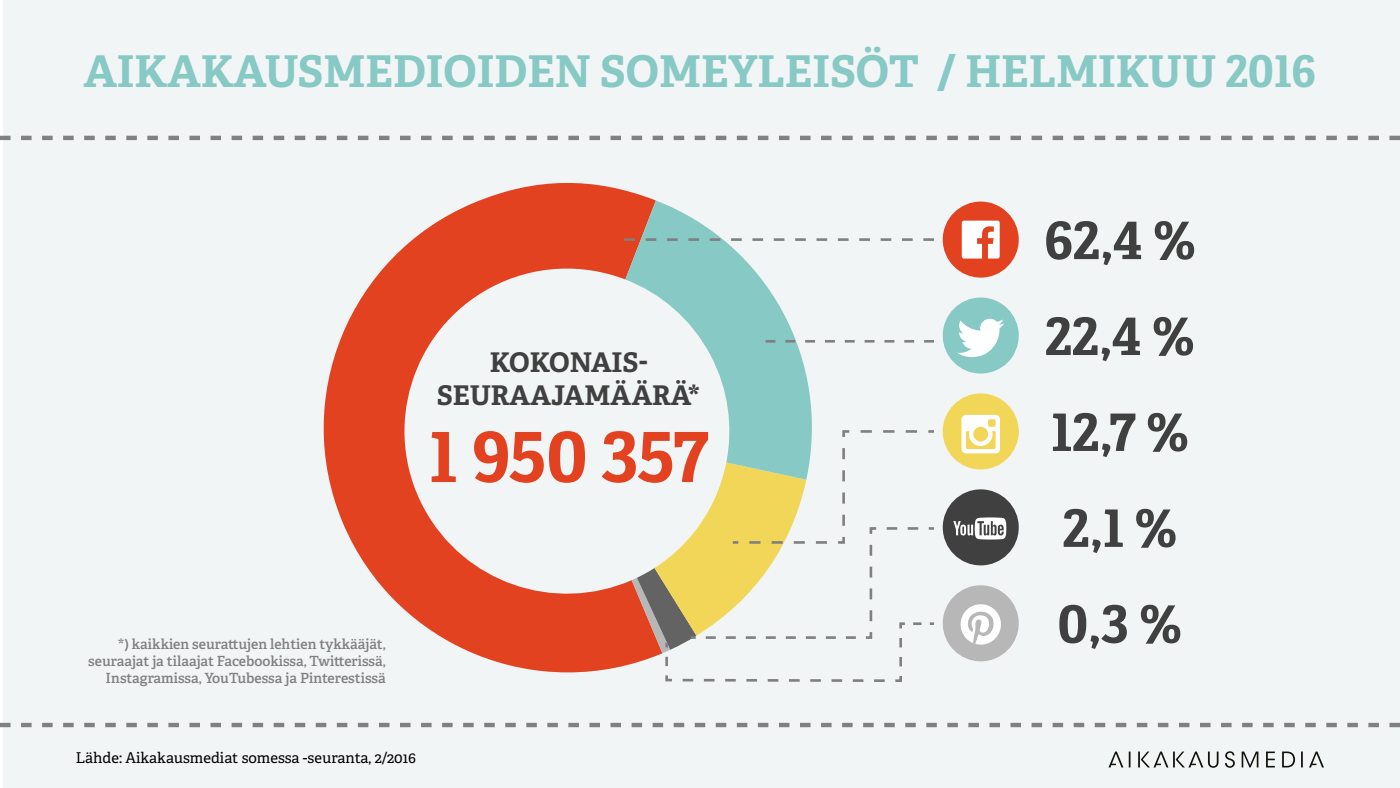
<style>
.page{position:relative;width:1400px;height:788px;background:#fff}
.page>*{position:absolute;margin:0;border:0;box-sizing:border-box;transform-origin:0 0}
.t1{font:700 69.12px "Adelle";letter-spacing:-.02em;color:#e34221}
.t2{font:700 51.62px/95.9px "Adelle";color:#404040;text-align:center}
.t3{font:700 43.75px "Adelle";color:#87c9c4}
.t4{font:700 27.12px "Adelle";color:#404040}
.t5{font:14.88px "Adelle";color:#000}
.t6{font:600 14px/16.8px "Adelle";color:#808080;text-align:right}
</style>
<div class="page">
<div style="left:3px;top:0;width:1397px;height:788px;background:#f2f5f5"></div>
<svg style="left:1129px;top:751px;width:2px;height:16px"></svg>
<svg style="left:1108px;top:751px;width:15px;height:16px"></svg>
<svg style="left:1309px;top:751px;width:15px;height:16px"></svg>
<svg style="left:1138px;top:751px;width:81px;height:16px"></svg>
<svg style="left:1225px;top:751px;width:10px;height:16px"></svg>
<svg style="left:1242px;top:751px;width:16px;height:16px"></svg>
<svg style="left:1266px;top:751px;width:9px;height:16px"></svg>
<svg style="left:1282px;top:751px;width:13px;height:16px"></svg>
<svg style="left:1301px;top:751px;width:2px;height:16px"></svg>
<svg style="left:323px;top:182px;width:332px;height:491px"></svg>
<svg style="left:625px;top:200px;width:207px;height:279px"></svg>
<svg style="left:0;top:136px;width:1400px;height:4px"></svg>
<svg style="left:0;top:722px;width:1400px;height:5px"></svg>
<div style="left:943px;top:201px;width:76px;height:76px;background:#e34221;border-radius:50%"></div>
<svg style="left:962px;top:220px;width:38px;height:38px"></svg>
<div style="left:943px;top:297px;width:76px;height:76px;background:#87c9c4;border-radius:50%"></div>
<svg style="left:957px;top:319px;width:57px;height:46px"></svg>
<div style="left:943px;top:393px;width:76px;height:76px;background:#f2d657;border-radius:50%"></div>
<svg style="left:961px;top:415px;width:39px;height:38px"></svg>
<div style="left:943px;top:489px;width:76px;height:76px;background:#404040;border-radius:50%"></div>
<svg style="left:953px;top:517px;width:53px;height:22px"></svg>
<div style="left:943px;top:585px;width:76px;height:76px;background:#b8b7b7;border-radius:50%"></div>
<svg style="left:960px;top:604px;width:41px;height:41px"></svg>
<svg style="left:624px;top:238px;width:310px;height:3px"></svg>
<svg style="left:766px;top:340px;width:168px;height:2px"></svg>
<svg style="left:632px;top:429px;width:302px;height:253px"></svg>
<h3 class="t3" style="left:84px;top:39px;width:64px">AIKAKAUSMEDI</h3>
<h3 class="t3" style="left:444px;top:39px;width:645px">OIDEN SOMEYLEISÖT / HELMIKUU</h3>
<h3 class="t3" style="left:1225px;top:39px;width:92px">2016</h3>
<h3 class="t4" style="left:490px;top:343px;width:117px">KOKONAIS-</h3>
<h3 class="t4" style="left:437px;top:375px;width:19px">SEU</h3>
<h3 class="t4" style="left:491px;top:375px;width:211px">RAAJAMÄÄRÄ*</h3>
<h1 class="t1" style="left:429px;top:407px;width:281px">1 950 357</h1>
<p class="t6" style="left:118px;top:635px;width:269px">*) kaikkien seurattujen lehtien tykkääjät,</p>
<p class="t6" style="left:88px;top:651px;width:299px">seuraajat ja tilaajat Facebookissa, Twitterissä,<br>Instagramissa, YouTubessa ja Pinterestissä</p>
<p class="t5" style="left:76px;top:747px;width:341px">Lähde: Aikakausmediat somessa -seuranta, 2/2016</p>
<h2 class="t2" style="left:1044px;top:191px;width:153px">62,4 %<br>22,4 %<br>12,7 %<br>2,1 %</h2>
<h2 class="t2" style="left:1058px;top:574px;width:126px">0,3 %</h2>
</div>
